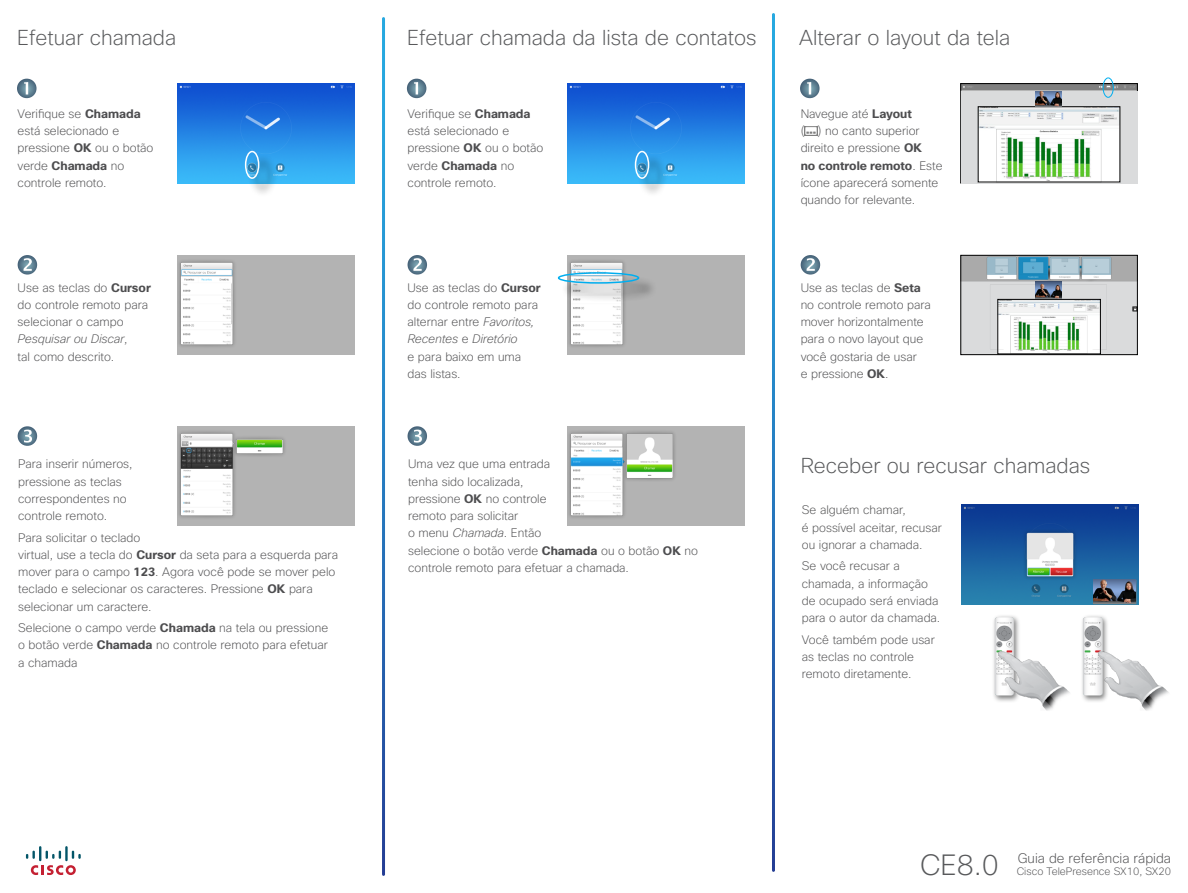
<style>
.page{position:relative;width:1188px;height:893px;background:#fff}
.page>*{position:absolute;margin:0;border:0;box-sizing:border-box;transform-origin:0 0}
.Subhead1-in-Body-Tex{font:200 28.5px "Cisco Sans";color:#58595b}
.Subhead1-in-Body-Tex-2{font:200 21px "Cisco Sans";color:#58595b}
.CartoonAnnotation{font:200 13.5px "Cisco Sans";color:#4d4d4f}
.CartoonAnnotation-2{font:200 12px/17.2px "Cisco Sans";color:#4d4d4f}
.CartoonAnnotation-3{font:200 12px/17.2px "Cisco Sans";color:#4e4e4f}
.CartoonAnnotation-4{font:200 10.5px "Cisco Sans";color:#4d4d4f}
.s1{font-weight:700}
.s2{font-style:italic}
.s3{color:#4d4d4f}
</style>
<div class="page">
<svg style="left:18px;top:426px;width:19px;height:20px"></svg>
<svg style="left:17px;top:79px;width:20px;height:19px"></svg>
<svg style="left:18px;top:255px;width:19px;height:20px"></svg>
<img style="left:177px;top:84px;width:178px;height:99px">
<img style="left:177px;top:255px;width:178px;height:100px">
<img style="left:177px;top:426px;width:178px;height:100px">
<div style="left:248px;top:154px;width:30px;height:43px;background:#000;opacity:.75"></div>
<div style="left:245px;top:151px;width:14px;height:28px;border:2px solid #fff;border-radius:50%"></div>
<svg style="left:408px;top:426px;width:19px;height:20px"></svg>
<svg style="left:407px;top:79px;width:19px;height:19px"></svg>
<svg style="left:408px;top:255px;width:19px;height:20px"></svg>
<img style="left:567px;top:84px;width:178px;height:99px">
<img style="left:567px;top:255px;width:178px;height:100px">
<img style="left:567px;top:426px;width:178px;height:100px">
<svg style="left:800px;top:79px;width:20px;height:19px"></svg>
<svg style="left:801px;top:255px;width:19px;height:20px"></svg>
<svg style="left:805px;top:126px;width:12px;height:9px"></svg>
<div style="left:637px;top:154px;width:31px;height:43px;background:#000;opacity:.75"></div>
<div style="left:635px;top:151px;width:14px;height:28px;border:2px solid #fff;border-radius:50%"></div>
<div style="left:561px;top:275px;width:96px;height:27px;background:#000;opacity:.75"></div>
<div style="left:558px;top:272px;width:81px;height:12px;border:2px solid #00aeef;border-radius:50%"></div>
<div style="left:1080px;top:614px;width:29px;height:89px;background:#000;opacity:.52"></div>
<img style="left:1080px;top:614px;width:27px;height:85px">
<img style="left:1098px;top:650px;width:71px;height:61px">
<div style="left:991px;top:614px;width:30px;height:89px;background:#f8f8f8"></div>
<img style="left:994px;top:616px;width:25px;height:83px">
<img style="left:998px;top:650px;width:72px;height:61px">
<img style="left:961px;top:505px;width:177px;height:100px">
<img style="left:1093px;top:580px;width:43px;height:24px">
<svg style="left:26px;top:846px;width:55px;height:29px"></svg>
<img style="left:963px;top:85px;width:173px;height:6px">
<div style="left:961px;top:83px;width:177px;height:100px;border:1px solid #000"></div>
<svg style="left:961px;top:91px;width:177px;height:92px;background:#cdcece"></svg>
<div style="left:1103px;top:77px;width:11px;height:21px;border:1px solid #00aeef;border-radius:50%"></div>
<img style="left:980px;top:109px;width:138px;height:71px">
<img style="left:1035px;top:91px;width:27px;height:15px">
<img style="left:963px;top:257px;width:173px;height:96px">
<div style="left:961px;top:255px;width:177px;height:100px;border:1px solid #000"></div>
<p class="Subhead1-in-Body-Tex-2" style="left:17px;top:24px;width:160px">Efetuar chamada</p>
<p class="CartoonAnnotation-2" style="left:18px;top:105px;width:137px">Verifique se <span class="s1">Chamada </span>está selecionado e pressione <span class="s1">OK</span> ou o botão verde <span class="s1">Chamada</span> no controle remoto.</p>
<p class="CartoonAnnotation-2" style="left:18px;top:279px;width:135px">Use as teclas do <span class="s1">Cursor </span>do controle remoto para selecionar o campo<br><span class="s2">Pesquisar ou Discar</span>,<br>tal como descrito.</p>
<p class="CartoonAnnotation-2" style="left:18px;top:455px;width:116px">Para inserir números, pressione as teclas correspondentes no controle remoto.</p>
<p class="CartoonAnnotation-2" style="left:18px;top:529px;width:321px">Para solicitar o teclado<br>virtual, use a tecla do <span class="s1">Cursor</span> da seta para a esquerda para mover para o campo <span class="s1">123</span>. Agora você pode se mover pelo teclado e selecionar os caracteres. Pressione <span class="s1">OK</span> para selecionar um caractere.</p>
<p class="CartoonAnnotation-2" style="left:18px;top:619px;width:312px;text-align:justify">Selecione o campo verde <span class="s1">Chamada</span> na tela ou pressione o botão verde <span class="s1">Chamada</span> no controle remoto para efetuar a chamada</p>
<p class="Subhead1-in-Body-Tex-2" style="left:407px;top:24px;width:351px">Efetuar chamada da lista de contatos</p>
<p class="Subhead1-in-Body-Tex-2" style="left:799px;top:24px;width:213px">Alterar o layout da tela</p>
<p class="CartoonAnnotation-2" style="left:408px;top:105px;width:137px">Verifique se <span class="s1">Chamada </span>está selecionado e pressione <span class="s1">OK</span> ou o botão verde <span class="s1">Chamada</span> no controle remoto.</p>
<p class="CartoonAnnotation-2" style="left:408px;top:279px;width:135px">Use as teclas do <span class="s1">Cursor </span>do controle remoto para alternar entre <span class="s2">Favoritos,<br>Recentes</span> e <span class="s2">Diretório<br></span>e para baixo em uma das listas.</p>
<p class="CartoonAnnotation-2" style="left:801px;top:105px;width:143px">Navegue até <span class="s1">Layout<br></span>( ) no canto superior direito e pressione <span class="s1">OK<br>no controle remoto</span>. Este ícone aparecerá somente quando for relevante.</p>
<p class="CartoonAnnotation-2" style="left:801px;top:279px;width:132px">Use as teclas de <span class="s1">Seta </span>no controle remoto para mover horizontalmente para o novo layout que você gostaria de usar<br>e pressione <span class="s1">OK</span>.</p>
<p class="CartoonAnnotation-2" style="left:408px;top:455px;width:144px">Uma vez que uma entrada</p>
<p class="Subhead1-in-Body-Tex-2" style="left:801px;top:453px;width:291px">Receber ou recusar chamadas</p>
<p class="CartoonAnnotation-2" style="left:408px;top:473px;width:291px">tenha sido localizada,<br>pressione <span class="s1">OK</span> no controle<br>remoto para solicitar<br>o menu <span class="s2">Chamada</span>. Então<br>selecione o botão verde <span class="s1">Chamada</span> ou o botão <span class="s1">OK</span> no controle remoto para efetuar a chamada.</p>
<p class="CartoonAnnotation-3" style="left:802px;top:501px;width:141px">Se alguém chamar,<br>é possível aceitar, recusar ou ignorar a chamada.</p>
<p class="CartoonAnnotation-3" style="left:802px;top:557px;width:140px">Se você recusar a chamada, a informação de ocupado <span class="s3">será enviada para o autor da chamada.</span></p>
<p class="CartoonAnnotation-2" style="left:802px;top:631px;width:134px">Você também pode usar as teclas no controle remoto diretamente.</p>
<p class="Subhead1-in-Body-Tex" style="left:920px;top:847px;width:80px">CE8.0</p>
<p class="CartoonAnnotation" style="left:1018px;top:850px;width:155px">Guia de referência rápida</p>
<p class="CartoonAnnotation-4" style="left:1017px;top:865px;width:156px">Cisco TelePresence SX10, SX20</p>
</div>
